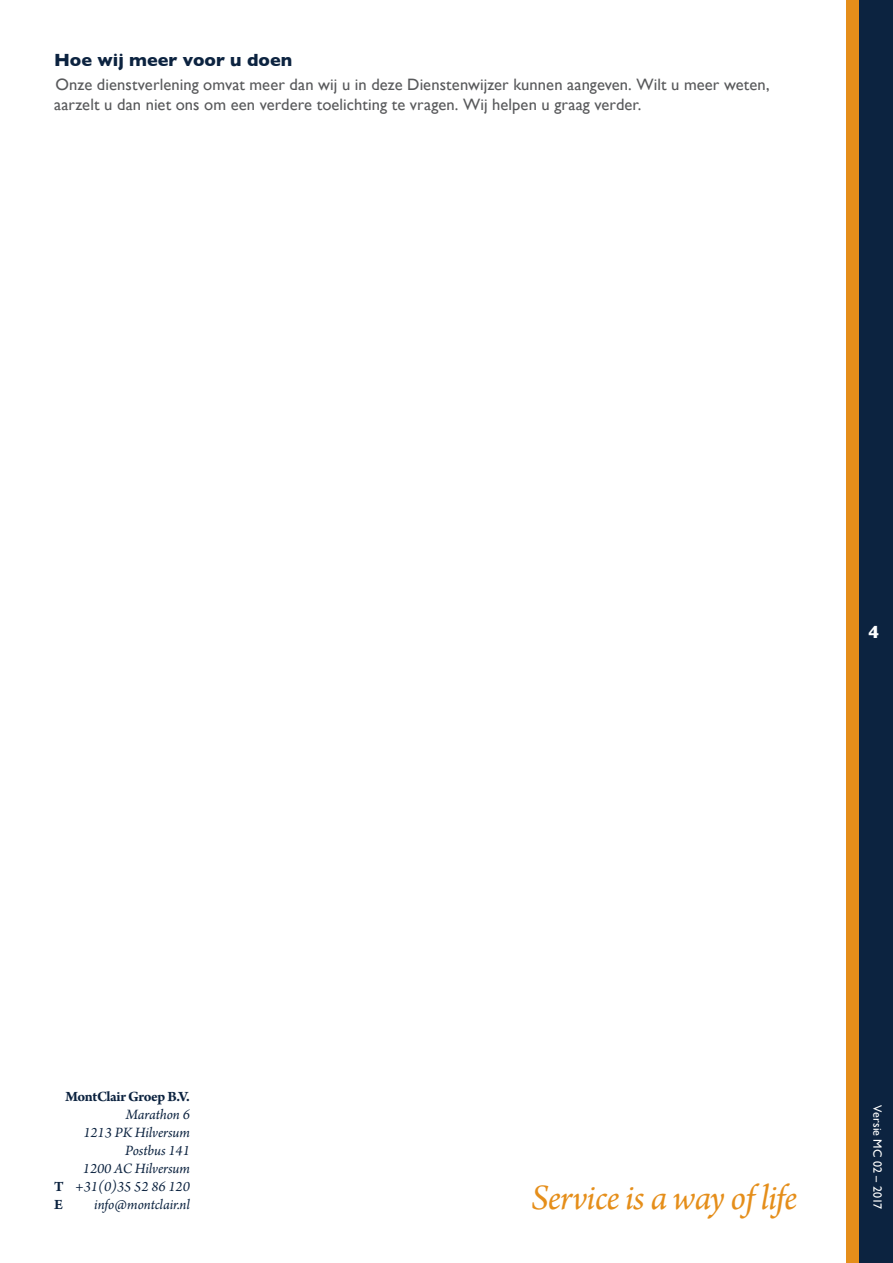
<style>
.page{position:relative;width:893px;height:1263px;background:#fff}
.page>*{position:absolute;margin:0;border:0;box-sizing:border-box;transform-origin:0 0}
.t1{font:italic 37.5px "Arno Pro";letter-spacing:-.02em;color:#e58e1a}
.Heading_11pt{font:700 18px "Gill Sans";color:#0c2340}
.t2{font:700 18px "Gill Sans";color:#fff}
.t3{font:16.5px/19.8px "Gill Sans";letter-spacing:.005em;color:#58595b}
.t4{font:italic 15px "Arno Pro";letter-spacing:-.005em;color:#0c2340}
.t5{font:700 15px "Arno Pro";letter-spacing:-.025em;color:#0c2340}
.bodytekst{font:12px "Gill Sans";letter-spacing:.015em;color:#fff}
.s1{font-weight:700;font-style:normal}
</style>
<div class="page">
<div style="left:859px;top:0;width:34px;height:1263px;background:#0c2340"></div>
<div style="left:846px;top:0;width:13px;height:1263px;background:#e58e1a"></div>
<p class="Heading_11pt" style="left:54px;top:46px;width:240px">Hoe wij meer voor u doen</p>
<p class="t3" style="left:54px;top:75px;width:717px">Onze dienstverlening omvat meer dan wij u in deze Dienstenwijzer kunnen aangeven. Wilt u meer weten, aarzelt u dan niet ons om een verdere toelichting te vragen. Wij helpen u graag verder.</p>
<p class="t5" style="left:65px;top:1088px;width:126px">MontClair Groep B.V.</p>
<p class="t4" style="left:126px;top:1106px;width:66px">Marathon 6</p>
<p class="t4" style="left:83px;top:1124px;width:108px">1213 PK Hilversum</p>
<p class="t4" style="left:125px;top:1142px;width:66px">Postbus 141</p>
<p class="t4" style="left:83px;top:1160px;width:109px">1200 AC Hilversum</p>
<p class="t4" style="left:54px;top:1178px;width:137px"><span class="s1">T</span> +31(0)35 52 86 120</p>
<p class="t5" style="left:54px;top:1196px;width:10px">E</p>
<p class="t4" style="left:94px;top:1196px;width:97px">info@montclair.nl</p>
<p class="t2" style="left:868px;top:618px;width:12px">4</p>
<p class="t1" style="left:531px;top:1176px;width:268px">Service is a way of life</p>
<p class="bodytekst" style="left:885px;top:1105px;width:106px;rotate:90deg">Versie MC 02 – 2017</p>
</div>
